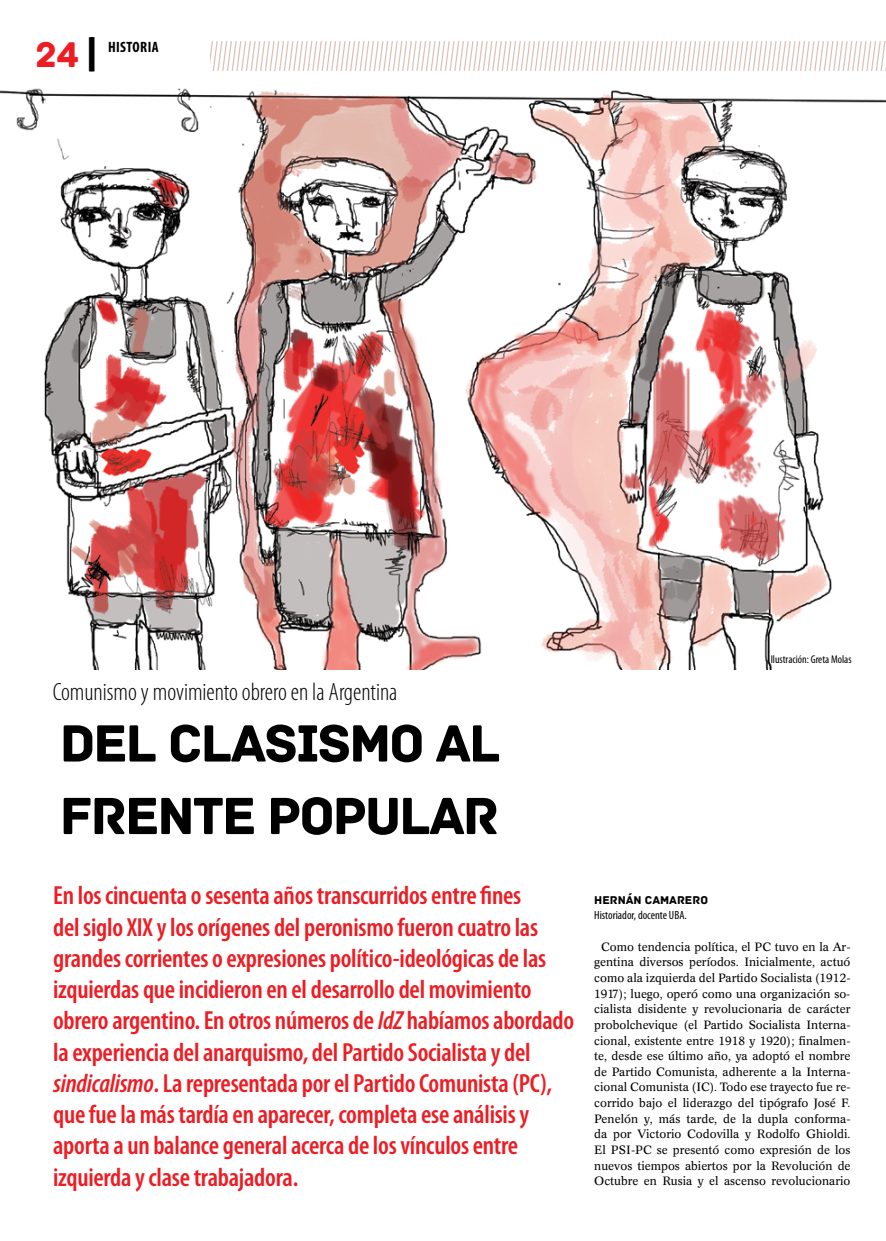
<style>
.page{position:relative;width:886px;height:1241px;background:#fff}
.page>*{position:absolute;margin:0;border:0;box-sizing:border-box;transform-origin:0 0}
.t1{font:55px/72.5px "Archive";letter-spacing:-.04em;color:#000}
.t2{font:37.5px "Archive";color:#ed1d24}
.t3{font:600 condensed 26.25px/31.2px "Myriad Pro";letter-spacing:-.01em;color:#ed1d24}
.t4{font:300 condensed 25px "Myriad Pro";color:#000}
.t5{font:700 condensed 15px "Myriad Pro";letter-spacing:.025em;color:#000}
.t6{font:11.88px/15.6px "Concorde BE";color:#000;text-align:center}
.t7{font:condensed 11.88px "Myriad Pro";color:#000}
.t8{font:11.88px "Archive";color:#000}
.t9{font:condensed 11.25px "Myriad Pro";color:#000}
.s1{font-family:"Signika";font-weight:700;color:#000}
.s2{font-style:italic}
</style>
<div class="page">
<svg style="left:210px;top:41px;width:676px;height:30px"></svg>
<img style="left:0;top:88px;width:886px;height:581px">
<h2 class="t2" style="left:35px;top:33px;width:63px">24<span class="s1">|</span></h2>
<p class="t5" style="left:108px;top:39px;width:52px">HISTORIA</p>
<h3 class="t4" style="left:53px;top:678px;width:346px">Comunismo y movimiento obrero en la Argentina</h3>
<h1 class="t1" style="left:60px;top:707px;width:443px">DEL CLASISMO AL<br>FRENTE POPULAR</h1>
<p class="t3" style="left:53px;top:880px;width:522px">En los cincuenta o sesenta años transcurridos entre fines<br>del siglo XIX y los orígenes del peronismo fueron cuatro las grandes corrientes o expresiones político-ideológicas de las izquierdas que incidieron en el desarrollo del movimiento obrero argentino. En otros números de <span class="s2">IdZ</span> habíamos abordado la experiencia del anarquismo, del Partido Socialista y del <span class="s2">sindicalismo</span>. La representada por el Partido Comunista (PC), que fue la más tardía en aparecer, completa ese análisis y aporta a un balance general acerca de los vínculos entre izquierda y clase trabajadora.</p>
<p class="t9" style="left:771px;top:653px;width:82px">Ilustración: Greta Molas</p>
<p class="t8" style="left:594px;top:892px;width:115px">HERNÁN CAMARERO</p>
<p class="t7" style="left:594px;top:908px;width:94px">Historiador, docente UBA.</p>
<p class="t6" style="left:594px;top:938px;width:258px">Como tendencia política, el PC tuvo en la Ar&shy;gentina diversos períodos. Inicialmente, actuó como ala izquierda del Partido Socialista (1912- 1917); luego, operó como una organización so&shy;cialista disidente y revolucionaria de carácter probolchevique (el Partido Socialista Interna&shy;cional, existente entre 1918 y 1920); finalmen&shy;te, desde ese último año, ya adoptó el nombre de Partido Comunista, adherente a la Interna&shy;cional Comunista (IC). Todo ese trayecto fue re&shy;corrido bajo el liderazgo del tipógrafo José F.<br>Penelón y, más tarde, de la dupla conforma&shy;da por Victorio Codovilla y Rodolfo Ghioldi.<br>El PSI-PC se presentó como expresión de los nuevos tiempos abiertos por la Revolución de Octubre en Rusia y el ascenso revolucionario</p>
</div>
